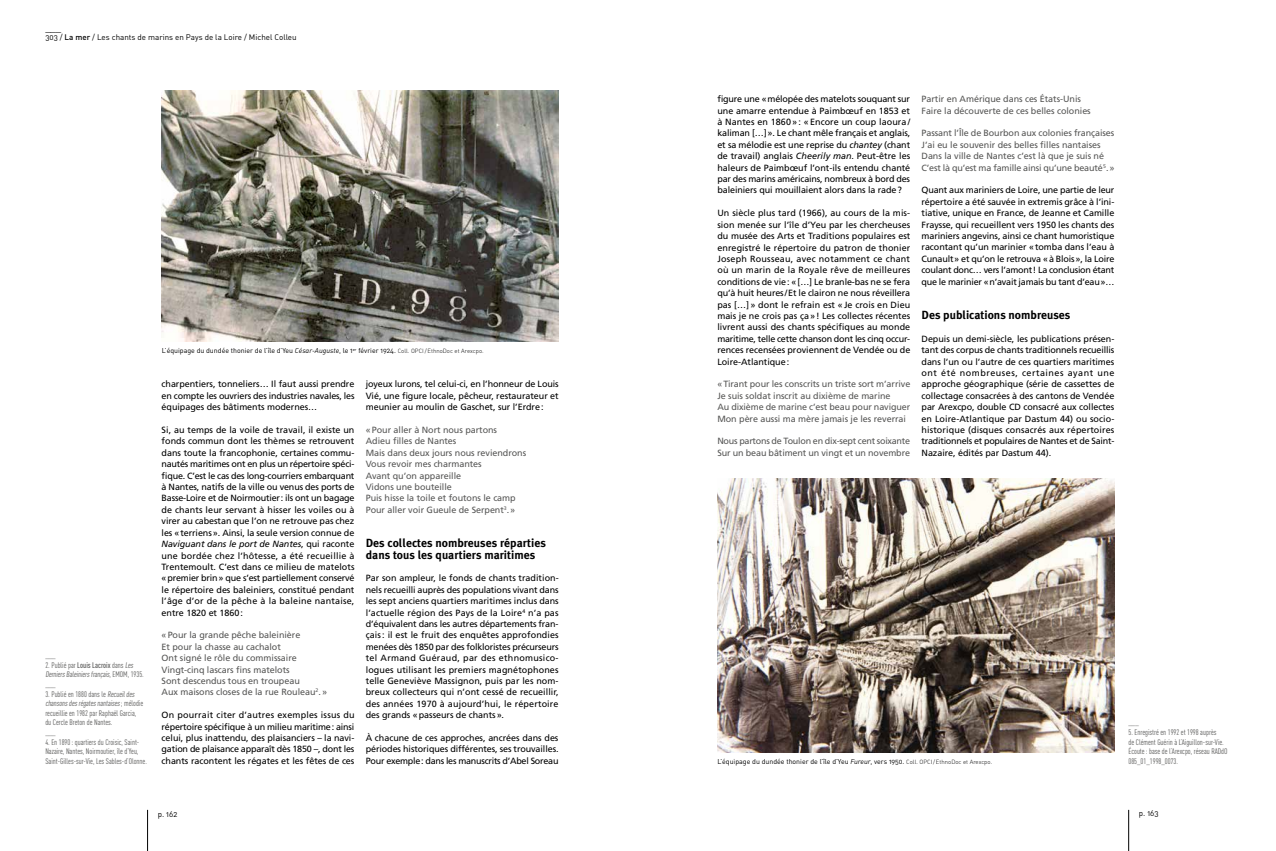
<style>
.page{position:relative;width:1276px;height:851px;background:#fff}
.page>*{position:absolute;margin:0;border:0;box-sizing:border-box;transform-origin:0 0}
.t1{font:700 11.8px/11.4px "Meta Plus";color:#000}
.t2{font:10px "DIN Regular Alternate";color:#000}
.t3{font:9px/11.4px "Frutiger";letter-spacing:-.005em;color:#000;text-align:justify}
.t4{font:9px/11.4px "Frutiger";letter-spacing:-.005em;color:#575756}
.t5{font:9px/11.4px "Frutiger";letter-spacing:-.03em;color:#575756}
.t6{font:8px/9.6px "DIN Cond";color:#575756}
.t7{font:8px "DIN Regular Alternate";color:#000}
.t8{font:7px "DIN Regular Alternate";color:#000}
.s1{font-family:"DIN Medium Alternate"}
.s2{font-weight:500}
.s3{font-family:"DIN Regular Italic Alt"}
.s4{font-family:"DIN Light Alternate";font-size:6px}
.s5{font-style:italic}
</style>
<div class="page">
<hr style="left:1128px;top:809px;width:1px;height:41px;background:#000">
<hr style="left:147px;top:809px;width:1px;height:41px;background:#000">
<img style="left:162px;top:91px;width:396px;height:251px">
<img style="left:717px;top:478px;width:397px;height:274px">
<p class="t2" style="left:45px;top:21px;width:17px">___</p>
<p class="t7" style="left:45px;top:33px;width:253px">303 / <span class="s1">La mer</span> / Les chants de marins en Pays de la Loire / Michel Colleu</p>
<p class="t6" style="left:45px;top:650px;width:12px">___</p>
<p class="t6" style="left:45px;top:660px;width:100px">2. Publié par <span class="s2">Louis Lacroix</span> dans Les<br>Derniers Baleiniers français, E M O M , 1 9 3 5 . ___</p>
<p class="t6" style="left:45px;top:688px;width:99px">3. Publié en 1880 dans le Recueildes chansons des régates nantaises; m é l o d i e recueillie en 1982 par Raphaël Garcia, du Cercle Breton de Nantes.<br>___</p>
<p class="t6" style="left:45px;top:736px;width:103px">4. En 1890: quartiers du Croisic, Saint-<br>Nazaire, Nantes, Noirmoutier, île d’Yeu,<br>Saint-Gilles-sur-Vie, Les Sables-d’Olonne.</p>
<p class="t8" style="left:162px;top:346px;width:323px">L’équipage du dundée thonier de l’île d’Yeu <span class="s3">César-Auguste</span>, le 1<sup>er</sup> février 1924. <span class="s4">Coll. OPCI/EthnoDoc et Arexcpo.</span></p>
<p class="t3" style="left:162px;top:378px;width:194px">charpentiers, tonneliers… Il faut aussi prendre en compte les ouvriers des industries navales, les équipages des bâtiments modernes…</p>
<p class="t3" style="left:162px;top:424px;width:194px">Si, au temps de la voile de travail, il existe un fonds commun dont les thèmes se retrouvent dans toute la francophonie, certaines commu&shy;nautés maritimes ont en plus un répertoire spéci&shy;fique. C’est le cas des long-courriers embarquant à Nantes, natifs de la ville ou venus des ports de Basse-Loire et de Noirmoutier: ils ont un bagage de chants leur servant à hisser les voiles ou à virer au cabestan que l’on ne retrouve pas chez les «terriens». Ainsi, la seule version connue de <span class="s5">Naviguant dans le port de Nantes</span>, qui raconte une bordée chez l’hôtesse, a été recueillie à Trentemoult. C’est dans ce milieu de matelots «premier brin» que s’est partiellement conservé le répertoire des baleiniers, constitué pendant l’âge d’or de la pêche à la baleine nantaise, entre 1820 et 1860:</p>
<p class="t4" style="left:162px;top:629px;width:167px">«Pour la grande pêche baleinière<br>Et pour la chasse au cachalot<br>Ont signé le rôle du commissaire Vingt-cinq lascars fins matelots<br>Sont descendus tous en troupeau<br>Aux maisons closes de la rue Rouleau<sup>2</sup>.»</p>
<p class="t3" style="left:162px;top:709px;width:194px">On pourrait citer d’autres exemples issus du répertoire spécifique à un milieu maritime: ainsi celui, plus inattendu, des plaisanciers – la navi&shy;gation de plaisance apparaît dès 1850 –, dont les chants racontent les régates et les fêtes de ces</p>
<p class="t3" style="left:366px;top:378px;width:194px">joyeux lurons, tel celui-ci, en l’honneur de Louis Vié, une figure locale, pêcheur, restaurateur et meunier au moulin de Gaschet, sur l’Erdre:</p>
<p class="t4" style="left:366px;top:424px;width:162px">«Pour aller à Nort nous partons<br>Adieu filles de Nantes<br>Mais dans deux jours nous reviendrons<br>Vous revoir mes charmantes<br>Avant qu’on appareille<br>Vidons une bouteille<br>Puis hisse la toile et foutons le camp<br>Pour aller voir Gueule de Serpent<sup>3</sup>.»</p>
<h1 class="t1" style="left:366px;top:537px;width:182px">Des collectes nombreuses réparties dans tous les quartiers maritimes</h1>
<p class="t3" style="left:366px;top:572px;width:194px">Par son ampleur, le fonds de chants tradition&shy;nels recueilli auprès des populations vivant dans les sept anciens quartiers maritimes inclus dans l’actuelle région des Pays de la Loire<sup>4</sup> n’a pas d’équivalent dans les autres départements fran&shy;çais: il est le fruit des enquêtes approfondies menées dès 1850 par des folkloristes précurseurs tel Armand Guéraud, par des ethnomusico&shy;logues utilisant les premiers magnétophones telle Geneviève Massignon, puis par les nom&shy;breux collecteurs qui n’ont cessé de recueillir, des années 1970 à aujourd’hui, le répertoire des grands «passeurs de chants».</p>
<p class="t3" style="left:366px;top:732px;width:194px">À chacune de ces approches, ancrées dans des périodes historiques différentes, ses trouvailles.<br>Pour exemple: dans les manuscrits d’Abel Soreau</p>
<p class="t3" style="left:717px;top:93px;width:194px">figure une «mélopée des matelots souquant sur une amarre entendue à Paimbœuf en 1853 et à Nantes en 1860»: «Encore un coup laoura/ kaliman […]». Le chant mêle français et anglais, et sa mélodie est une reprise du <span class="s5">chantey</span> (chant de travail) anglais <span class="s5">Cheerily man</span>. Peut-être les haleurs de Paimbœuf l’ont-ils entendu chanté par des marins américains, nombreux à bord des baleiniers qui mouillaient alors dans la rade?</p>
<p class="t3" style="left:717px;top:207px;width:194px">Un siècle plus tard (1966), au cours de la mis&shy;sion menée sur l’île d’Yeu par les chercheuses du musée des Arts et Traditions populaires est enregistré le répertoire du patron de thonier Joseph Rousseau, avec notamment ce chant où un marin de la Royale rêve de meilleures conditions de vie: «[…] Le branle-bas ne se fera qu’à huit heures/Et le clairon ne nous réveillera pas […]» dont le refrain est «Je crois en Dieu mais je ne crois pas ça»! Les collectes récentes livrent aussi des chants spécifiques au monde maritime, telle cette chanson dont les cinq occur&shy;rences recensées proviennent de Vendée ou de Loire-Atlantique:</p>
<p class="t4" style="left:717px;top:378px;width:194px">«Tirant pour les conscrits un triste sort m’arrive Je suis soldat inscrit au dixième de marine<br>Au dixième de marine c’est beau pour naviguer Mon père aussi ma mère jamais je les reverrai</p>
<p class="t5" style="left:717px;top:435px;width:194px">Nous partons de Toulon en dix-sept cent soixante<br>Sur un beau bâtiment un vingt et un novembre</p>
<p class="t4" style="left:921px;top:93px;width:171px">Partir en Amérique dans ces États-Unis<br>Faire la découverte de ces belles colonies</p>
<p class="t4" style="left:921px;top:127px;width:194px">Passant l’Île de Bourbon aux colonies françaises J’ai eu le souvenir des belles filles nantaises Dans la ville de Nantes c’est là que je suis né C’est là qu’est ma famille ainsi qu’une beauté<sup>5</sup>.»</p>
<p class="t3" style="left:921px;top:184px;width:194px">Quant aux mariniers de Loire, une partie de leur répertoire a été sauvée in extremis grâce à l’ini&shy;tiative, unique en France, de Jeanne et Camille Fraysse, qui recueillent vers 1950 les chants des mariniers angevins, ainsi ce chant humoristique racontant qu’un marinier «tomba dans l’eau à Cunault» et qu’on le retrouva «à Blois», la Loire coulant donc… vers l’amont! La conclusion étant que le marinier «n’avait jamais bu tant d’eau»…</p>
<h1 class="t1" style="left:921px;top:309px;width:150px">Des publications nombreuses</h1>
<p class="t3" style="left:921px;top:333px;width:194px">Depuis un demi-siècle, les publications présen&shy;tant des corpus de chants traditionnels recueillis dans l’un ou l’autre de ces quartiers maritimes ont été nombreuses, certaines ayant une approche géographique (série de cassettes de collectage consacrées à des cantons de Vendée par Arexcpo, double CD consacré aux collectes en Loire-Atlantique par Dastum 44) ou socio&shy;historique (disques consacrés aux répertoires traditionnels et populaires de Nantes et de Saint-Nazaire, édités par Dastum 44).</p>
<p class="t8" style="left:717px;top:756px;width:276px">L’équipage du dundée thonier de l’île d’Yeu <span class="s3">Fureur</span>, vers 1950. <span class="s4">Coll. OPCI/EthnoDoc et Arexcpo.</span></p>
<p class="t6" style="left:1128px;top:717px;width:12px">___</p>
<p class="t6" style="left:1128px;top:727px;width:100px">5. Enregistré en 1992 et 1998 auprès<br>de Clément Guérin à L’Aiguillon-sur-Vie.<br>Écoute: base de l’Arexcpo, réseau RADdO 085_01_1998_0073.</p>
<p class="t7" style="left:158px;top:808px;width:21px">p. 162</p>
<p class="t7" style="left:1138px;top:808px;width:21px">p. 163</p>
</div>
